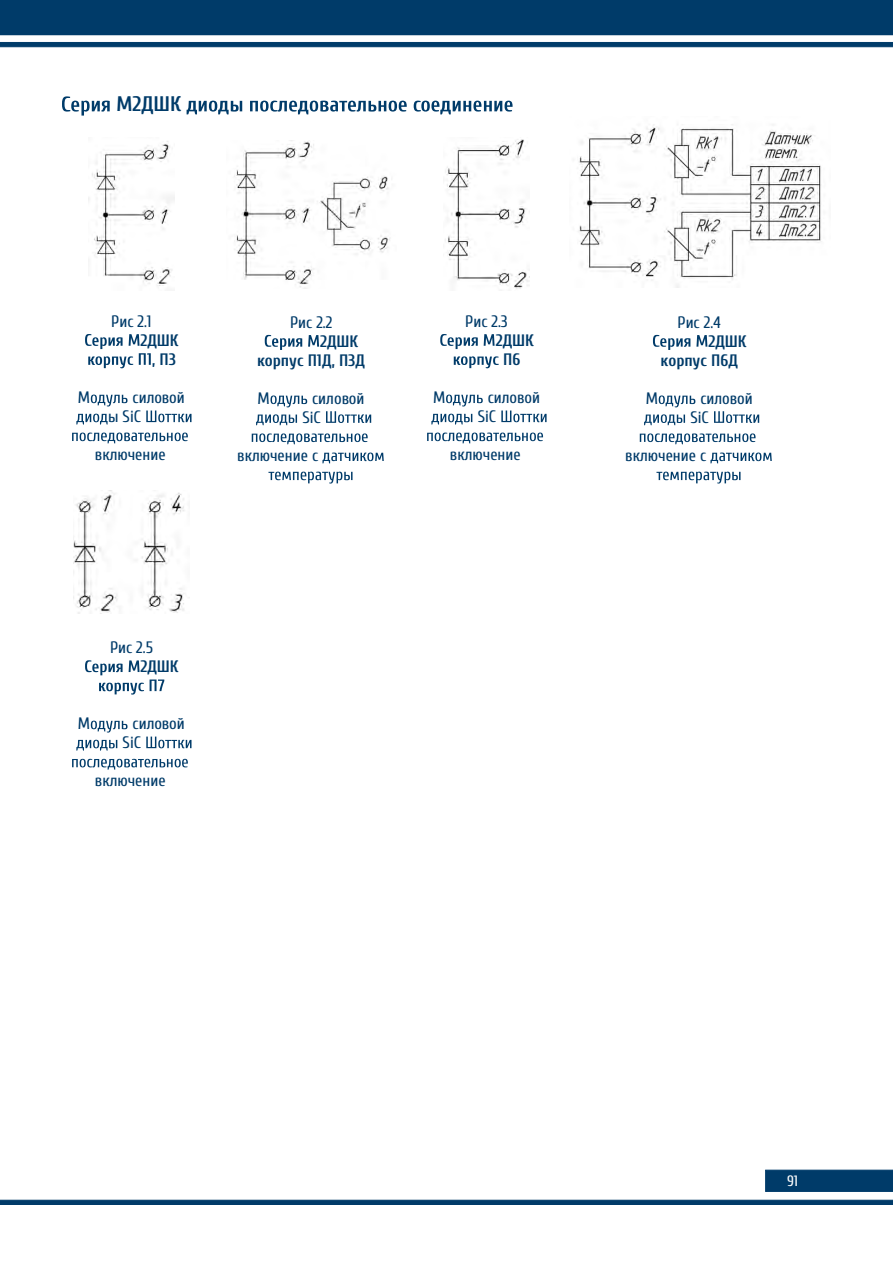
<style>
.page{position:relative;width:893px;height:1263px;background:#fff}
.page>*{position:absolute;margin:0;border:0;box-sizing:border-box;transform-origin:0 0}
.t1{font:700 21px "Cuprum";color:#003b69}
.t2{font:16.5px/19px "Cuprum";color:#003b69}
.t3{font:700 16.5px/19px "Cuprum";color:#003b69;text-align:center}
.t4{font:15px "Cuprum";color:#fff}
</style>
<div class="page">
<div style="left:0;top:0;width:893px;height:35px;background:#003b69"></div>
<svg style="left:0;top:42px;width:893px;height:5px;background:#033d6b"></svg>
<svg style="left:0;top:1200px;width:893px;height:5px;background:#033d6a"></svg>
<div style="left:765px;top:1170px;width:128px;height:21px;background:#003b69"></div>
<svg style="left:62px;top:96px;width:48px;height:20px"></svg>
<svg style="left:187px;top:101px;width:326px;height:13px"></svg>
<img style="left:92px;top:141px;width:82px;height:145px">
<img style="left:234px;top:141px;width:156px;height:147px">
<img style="left:445px;top:139px;width:84px;height:150px">
<img style="left:579px;top:124px;width:242px;height:164px">
<svg style="left:85px;top:334px;width:66px;height:34px"></svg>
<svg style="left:91px;top:395px;width:37px;height:11px"></svg>
<svg style="left:76px;top:414px;width:32px;height:10px"></svg>
<svg style="left:146px;top:410px;width:46px;height:12px"></svg>
<svg style="left:72px;top:433px;width:116px;height:10px"></svg>
<svg style="left:265px;top:335px;width:54px;height:15px"></svg>
<svg style="left:270px;top:395px;width:37px;height:12px"></svg>
<svg style="left:256px;top:414px;width:41px;height:11px"></svg>
<svg style="left:326px;top:411px;width:45px;height:12px"></svg>
<svg style="left:252px;top:433px;width:116px;height:11px"></svg>
<svg style="left:322px;top:452px;width:62px;height:11px"></svg>
<svg style="left:268px;top:472px;width:85px;height:11px"></svg>
<svg style="left:440px;top:334px;width:55px;height:15px"></svg>
<svg style="left:454px;top:356px;width:45px;height:12px"></svg>
<svg style="left:446px;top:395px;width:37px;height:11px"></svg>
<svg style="left:431px;top:414px;width:41px;height:10px"></svg>
<svg style="left:501px;top:410px;width:46px;height:12px"></svg>
<svg style="left:427px;top:433px;width:116px;height:10px"></svg>
<svg style="left:653px;top:335px;width:54px;height:15px"></svg>
<svg style="left:659px;top:395px;width:36px;height:12px"></svg>
<svg style="left:644px;top:414px;width:41px;height:11px"></svg>
<svg style="left:714px;top:411px;width:45px;height:12px"></svg>
<svg style="left:640px;top:433px;width:116px;height:11px"></svg>
<svg style="left:710px;top:452px;width:62px;height:11px"></svg>
<svg style="left:656px;top:472px;width:84px;height:11px"></svg>
<img style="left:73px;top:491px;width:112px;height:122px">
<svg style="left:85px;top:660px;width:79px;height:35px"></svg>
<svg style="left:91px;top:721px;width:37px;height:11px"></svg>
<svg style="left:76px;top:740px;width:41px;height:10px"></svg>
<svg style="left:146px;top:736px;width:46px;height:12px"></svg>
<svg style="left:72px;top:759px;width:116px;height:11px"></svg>
<p class="t1" style="left:117px;top:93px;width:66px">М2ДШК</p>
<p class="t2" style="left:111px;top:312px;width:42px">Рис 2.1</p>
<p class="t3" style="left:140px;top:331px;width:40px">2ДШК , П3</p>
<p class="t2" style="left:78px;top:388px;width:14px">М</p>
<p class="t2" style="left:108px;top:388px;width:78px;text-indent:24px">силовой ы SiC</p>
<p class="t2" style="left:95px;top:445px;width:72px">включение</p>
<p class="t2" style="left:290px;top:313px;width:44px">Рис 2.2</p>
<p class="t3" style="left:257px;top:332px;width:109px;text-align:left;text-indent:63px">2ДШК корпус П1Д, П3Д</p>
<p class="t2" style="left:258px;top:389px;width:14px">М</p>
<p class="t2" style="left:302px;top:389px;width:64px;text-indent:10px">силовой<br>SiC</p>
<p class="t2" style="left:237px;top:446px;width:82px">включение с</p>
<p class="t2" style="left:465px;top:312px;width:44px">Рис 2.3</p>
<p class="t3" style="left:496px;top:331px;width:40px">2ДШК<br>П6</p>
<p class="t2" style="left:433px;top:388px;width:14px">М</p>
<p class="t2" style="left:478px;top:388px;width:64px;text-indent:10px">силовой<br>SiC</p>
<p class="t2" style="left:450px;top:445px;width:72px">включение</p>
<p class="t2" style="left:110px;top:638px;width:45px">Рис 2.5</p>
<p class="t3" style="left:140px;top:657px;width:40px">2ДШК</p>
<p class="t2" style="left:78px;top:714px;width:14px">М</p>
<p class="t2" style="left:123px;top:714px;width:64px;text-indent:10px">силовой<br>SiC</p>
<p class="t2" style="left:95px;top:771px;width:72px">включение</p>
<p class="t2" style="left:678px;top:313px;width:45px">Рис 2.4</p>
<p class="t3" style="left:661px;top:332px;width:87px;text-align:left;text-indent:48px">2ДШК корпус П6Д</p>
<p class="t2" style="left:646px;top:389px;width:14px">М</p>
<p class="t2" style="left:690px;top:389px;width:64px;text-indent:10px">силовой<br>SiC</p>
<p class="t2" style="left:625px;top:446px;width:82px">включение с</p>
<p class="t4" style="left:787px;top:1172px;width:13px">91</p>
</div>
